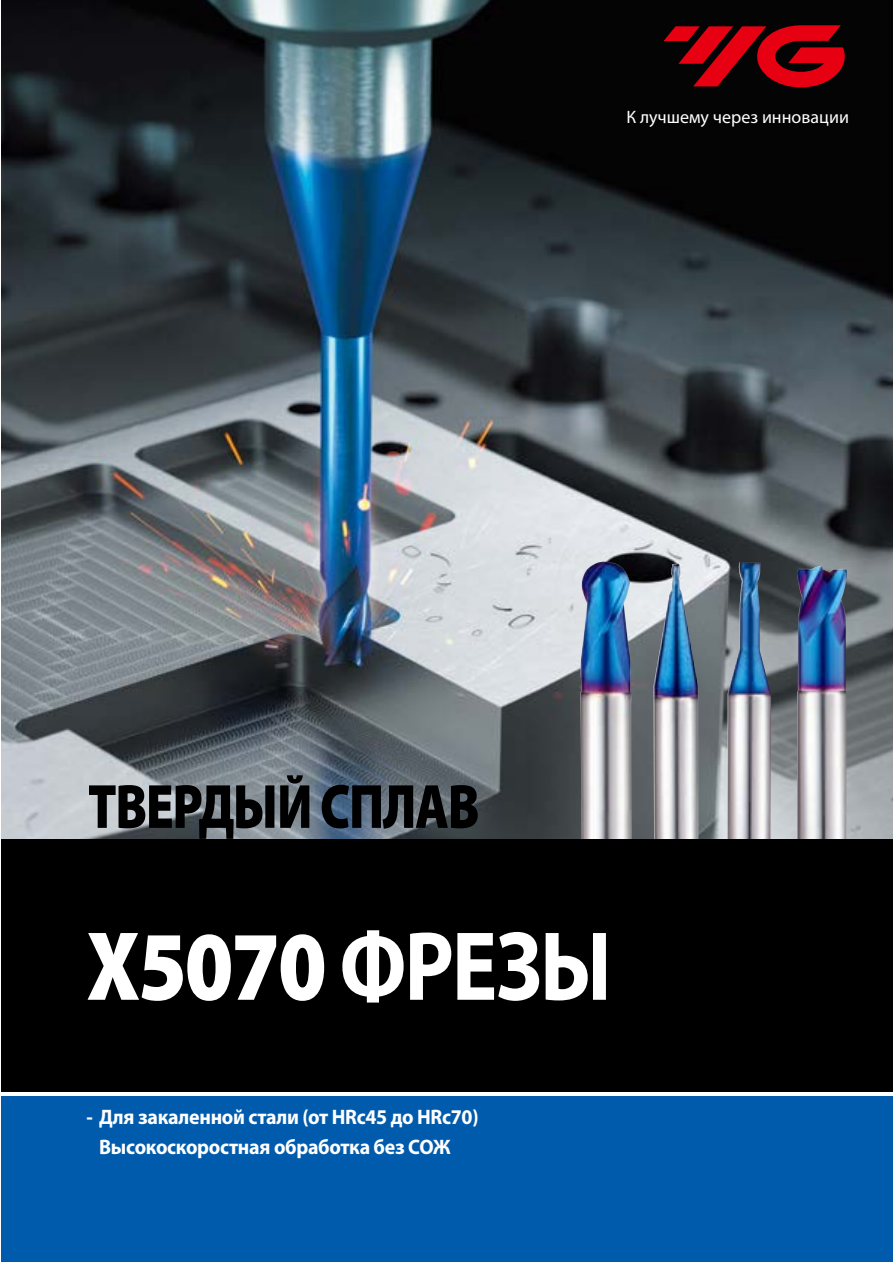
<style>
.page{position:relative;width:893px;height:1263px;background:#fff}
.page>*{position:absolute;margin:0;border:0;box-sizing:border-box;transform-origin:0 0}
.t1{font:900 99px "Myriad Pro";letter-spacing:-.025em;color:#fff;scale:.86 1}
.t2{font:900 63px "Myriad Pro";letter-spacing:-.025em;color:#000;scale:.8 1}
.t3{font:700 21px/30px "Myriad Pro";letter-spacing:-.015em;color:#fff;scale:.95 1}
.t4{font:18px "Myriad Pro";color:#fff}
.s1{font-weight:700}
</style>
<div class="page">
<img style="left:1px;top:0;width:892px;height:839px">
<img style="left:579px;top:561px;width:53px;height:278px">
<img style="left:653px;top:563px;width:45px;height:276px">
<img style="left:727px;top:562px;width:44px;height:277px">
<img style="left:797px;top:565px;width:50px;height:274px">
<div style="left:1px;top:1096px;width:892px;height:166px;background:#005bac"></div>
<div style="left:1px;top:839px;width:892px;height:253px;background:#000"></div>
<svg style="left:663px;top:25px;width:182px;height:62px;background:#7f010b"></svg>
<p class="t4" style="left:626px;top:106px;width:224px">К лучшему через инновации</p>
<h2 class="t2" style="left:88px;top:771px;width:491px">ТВЕРДЫЙ СПЛАВ</h2>
<h1 class="t1" style="left:86px;top:910px;width:613px">X5070 <span class="s1">ФРЕЗЫ</span></h1>
<p class="t3" style="left:99px;top:1101px;width:401px;text-indent:-13px">- Для закаленной стали (от HRc45 до HRc70)<br>Высокоскоростная обработка без СОЖ</p>
</div>
